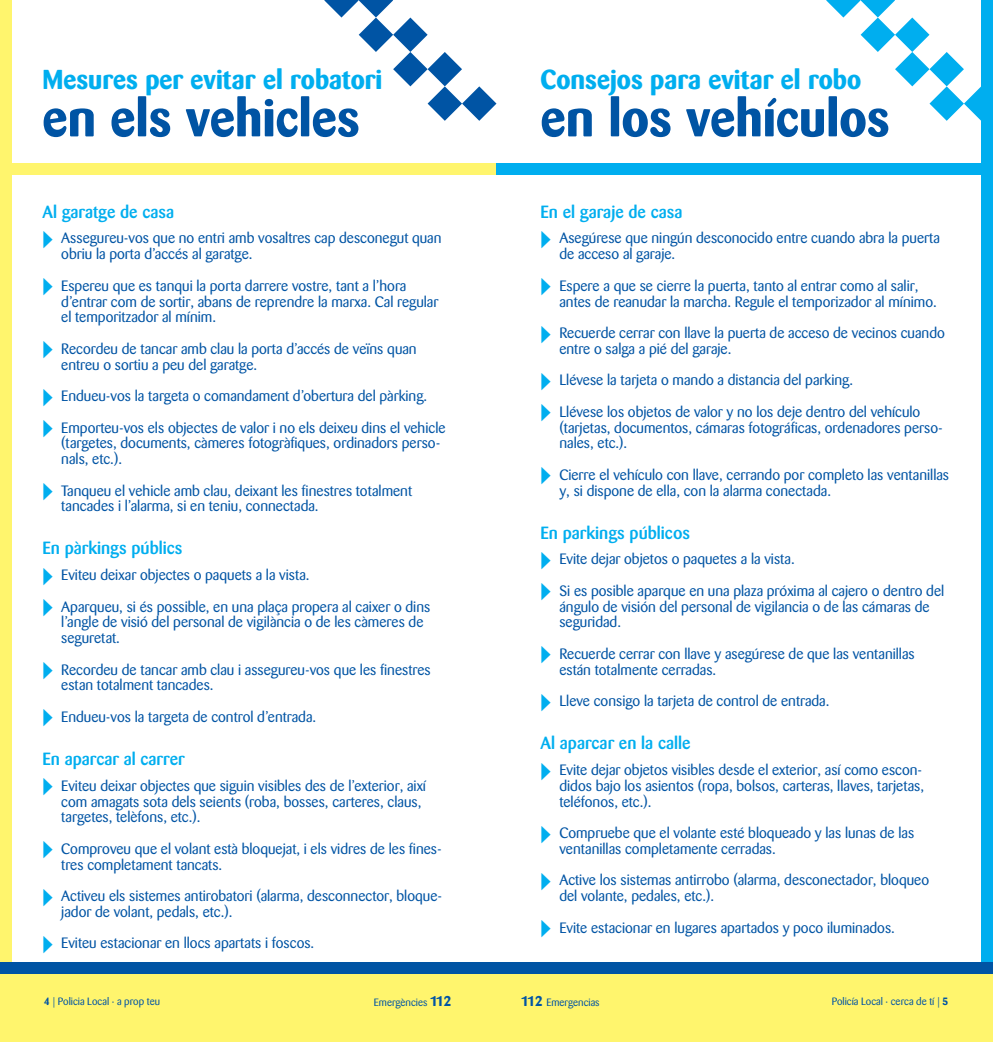
<style>
.page{position:relative;width:993px;height:1042px;background:#fff}
.page>*{position:absolute;margin:0;border:0;box-sizing:border-box;transform-origin:0 0}
.t1{font:700 52.5px "Barmeno";color:#0054a4}
.t2{font:700 27.12px "Barmeno";color:#00aeef}
.t3{font:500 17.5px "Barmeno";color:#00aeef}
.t4{font:14.88px/15.8px "Barmeno";color:#0054a4}
.t5{font:10.5px "Barmeno";color:#0054a4}
.s1{font-weight:700}
.s2{font-weight:700;font-size:14px}
</style>
<div class="page">
<div style="left:0;top:0;width:11px;height:963px;background:#fff56d"></div>
<div style="left:981px;top:0;width:11px;height:963px;background:#00aeef"></div>
<div style="left:0;top:973px;width:496px;height:69px;background:#fff56d"></div>
<div style="left:0;top:963px;width:496px;height:11px;background:#0054a4"></div>
<div style="left:496px;top:973px;width:496px;height:69px;background:#fff56d"></div>
<div style="left:496px;top:963px;width:496px;height:11px;background:#0054a4"></div>
<div style="left:0;top:164px;width:496px;height:11px;background:#fff56d"></div>
<div style="left:496px;top:164px;width:496px;height:11px;background:#00aeef"></div>
<svg style="left:324px;top:0;width:172px;height:121px"></svg>
<svg style="left:826px;top:0;width:155px;height:121px"></svg>
<h2 class="t2" style="left:42px;top:63px;width:341px">Mesures per evitar el robatori</h2>
<h1 class="t1" style="left:42px;top:86px;width:319px">en els vehicles</h1>
<p class="t3" style="left:42px;top:201px;width:133px">Al garatge de casa</p>
<p class="t4" style="left:61px;top:231px;width:381px">Assegureu-vos que no entri amb vosaltres cap desconegut quan obriu la porta d’accés al garatge.</p>
<p class="t4" style="left:61px;top:278px;width:378px">Espereu que es tanqui la porta darrere vostre, tant a l’hora d’entrar com de sortir, abans de reprendre la marxa. Cal regular el temporitzador al mínim.</p>
<p class="t4" style="left:61px;top:341px;width:357px">Recordeu de tancar amb clau la porta d’accés de veïns quan entreu o sortiu a peu del garatge.</p>
<p class="t4" style="left:61px;top:380px;width:385px;line-height:31.5px">Endueu-vos la targeta o comandament d’obertura del pàrking.<br>Emporteu-vos els objectes de valor i no els deixeu dins el vehicle</p>
<p class="t4" style="left:61px;top:435px;width:380px">(targetes, documents, càmeres fotogràfiques, ordinadors perso&shy;nals, etc.).</p>
<p class="t4" style="left:61px;top:483px;width:352px">Tanqueu el vehicle amb clau, deixant les finestres totalment tancades i l’alarma, si en teniu, connectada.</p>
<p class="t3" style="left:42px;top:538px;width:141px">En pàrkings públics</p>
<p class="t4" style="left:61px;top:559px;width:370px;line-height:31.5px">Eviteu deixar objectes o paquets a la vista.<br>Aparqueu, si és possible, en una plaça propera al caixer o dins</p>
<p class="t4" style="left:61px;top:614px;width:363px">l’angle de visió del personal de vigilància o de les càmeres de seguretat.</p>
<p class="t4" style="left:61px;top:662px;width:371px">Recordeu de tancar amb clau i assegureu-vos que les finestres estan totalment tancades.</p>
<p class="t4" style="left:61px;top:709px;width:256px">Endueu-vos la targeta de control d’entrada.</p>
<p class="t3" style="left:42px;top:749px;width:144px">En aparcar al carrer</p>
<p class="t4" style="left:61px;top:778px;width:366px">Eviteu deixar objectes que siguin visibles des de l’exterior, així com amagats sota dels seients (roba, bosses, carteres, claus, targetes, telèfons, etc.).</p>
<p class="t4" style="left:61px;top:841px;width:382px">Comproveu que el volant està bloquejat, i els vidres de les fines&shy;tres completament tancats.</p>
<p class="t4" style="left:61px;top:888px;width:382px">Activeu els sistemes antirobatori (alarma, desconnector, bloque&shy;jador de volant, pedals, etc.).</p>
<p class="t4" style="left:61px;top:935px;width:254px">Eviteu estacionar en llocs apartats i foscos.</p>
<h2 class="t2" style="left:540px;top:63px;width:322px">Consejos para evitar el robo</h2>
<h1 class="t1" style="left:540px;top:86px;width:350px">en los vehículos</h1>
<p class="t3" style="left:540px;top:201px;width:143px">En el garaje de casa</p>
<p class="t4" style="left:559px;top:231px;width:382px">Asegúrese que ningún desconocido entre cuando abra la puerta de acceso al garaje.</p>
<p class="t4" style="left:559px;top:278px;width:379px">Espere a que se cierre la puerta, tanto al entrar como al salir, antes de reanudar la marcha. Regule el temporizador al mínimo.</p>
<p class="t4" style="left:559px;top:325px;width:387px">Recuerde cerrar con llave la puerta de acceso de vecinos cuando entre o salga a pié del garaje.</p>
<p class="t4" style="left:559px;top:364px;width:362px;line-height:31.5px">Llévese la tarjeta o mando a distancia del parking.<br>Llévese los objetos de valor y no los deje dentro del vehículo</p>
<p class="t4" style="left:559px;top:420px;width:384px">(tarjetas, documentos, cámaras fotográficas, ordenadores perso&shy;nales, etc.).</p>
<p class="t4" style="left:559px;top:467px;width:391px">Cierre el vehículo con llave, cerrando por completo las ventanillas y, si dispone de ella, con la alarma conectada.</p>
<p class="t3" style="left:540px;top:522px;width:151px">En parkings públicos</p>
<p class="t4" style="left:559px;top:544px;width:386px;line-height:31.5px">Evite dejar objetos o paquetes a la vista.<br>Si es posible aparque en una plaza próxima al cajero o dentro del</p>
<p class="t4" style="left:559px;top:599px;width:371px">ángulo de visión del personal de vigilancia o de las cámaras de seguridad.</p>
<p class="t4" style="left:559px;top:646px;width:357px">Recuerde cerrar con llave y asegúrese de que las ventanillas están totalmente cerradas.</p>
<p class="t4" style="left:559px;top:693px;width:271px">Lleve consigo la tarjeta de control de entrada.</p>
<p class="t3" style="left:540px;top:733px;width:151px">Al aparcar en la calle</p>
<p class="t4" style="left:559px;top:762px;width:366px">Evite dejar objetos visibles desde el exterior, así como escon&shy;didos bajo los asientos (ropa, bolsos, carteras, llaves, tarjetas, teléfonos, etc.).</p>
<p class="t4" style="left:559px;top:825px;width:356px">Compruebe que el volante esté bloqueado y las lunas de las ventanillas completamente cerradas.</p>
<p class="t4" style="left:559px;top:872px;width:371px">Active los sistemas antirrobo (alarma, desconectador, bloqueo del volante, pedales, etc.).</p>
<p class="t4" style="left:559px;top:919px;width:337px">Evite estacionar en lugares apartados y poco iluminados.</p>
<p class="t5" style="left:44px;top:995px;width:117px"><span class="s1">4</span> | Policia Local · a prop teu</p>
<p class="t5" style="left:374px;top:996px;width:79px">Emergències <span class="s2">112</span></p>
<p class="t5" style="left:521px;top:996px;width:80px"><span class="s2">112</span> Emergencias</p>
<p class="t5" style="left:831px;top:995px;width:118px">Policía Local · cerca de tí | <span class="s1">5</span></p>
</div>
